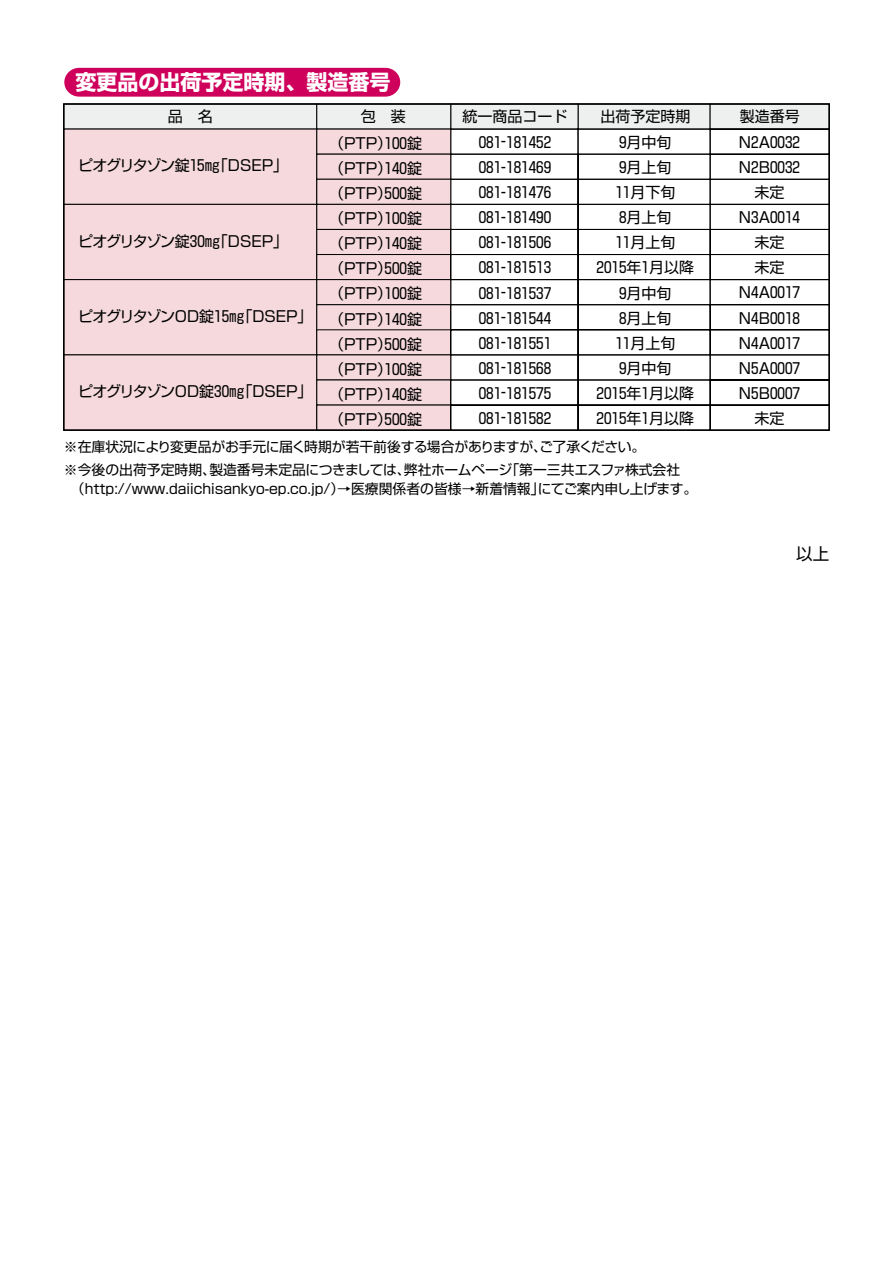
<style>
.page{position:relative;width:893px;height:1263px;background:#fff}
.page>*{position:absolute;margin:0;border:0;box-sizing:border-box;transform-origin:0 0}
.t1{font:21px "Shin Go Pro Bold 90 pv RKSJ H";color:#fff}
.t2{font:16.5px "Shin Go Pro Regular 90 pv RKSJ H";color:#000}
.t3{font:15px/25px "Shin Go Pro Regular 90 pv RKSJ H";color:#000}
.t4{font:15px "Shin Go Pro Regular 90 pv RKSJ H";letter-spacing:-.025em;color:#000}
.t5{font:15px "Shin Go Pro Regular 90 pv RKSJ H";letter-spacing:-.06em;color:#000}
.t6{font:13.8px/22.8px "Shin Go Pro Regular 90 pv RKSJ H";color:#000}
.t7{font:13.8px "Shin Go Pro Regular 90 pv RKSJ H";letter-spacing:-.05em;color:#000}
.t8{font:13.8px "Shin Go Pro Regular 90 pv RKSJ H";letter-spacing:-.02em;color:#000}
.t9{font:13.8px "Shin Go Pro Regular 90 pv RKSJ H";letter-spacing:-.03em;color:#000}
</style>
<div class="page">
<div style="left:64px;top:68px;width:336px;height:29px;background:#cf005c"></div>
<div style="left:63px;top:204px;width:254px;height:76px;background:#f5d9dd"></div>
<svg style="left:66px;top:106px;width:761px;height:124px"></svg>
<svg style="left:316px;top:178px;width:511px;height:101px"></svg>
<div style="left:63px;top:279px;width:254px;height:76px;background:#f5d9dd;border:1px solid #000"></div>
<div style="left:63px;top:354px;width:254px;height:76px;background:#f5d9dd;border:1px solid #000"></div>
<svg style="left:316px;top:279px;width:511px;height:149px"></svg>
<div style="left:63px;top:103px;width:767px;height:328px;border:2px solid #000"></div>
<h1 class="t1" style="left:75px;top:66px;width:317px">変更品の出荷予定時期、製造番号</h1>
<p class="t3" style="left:168px;top:102px;width:46px">品　名</p>
<p class="t3" style="left:361px;top:102px;width:46px">包　装</p>
<p class="t5" style="left:78px;top:153px;width:211px">ピオグリタゾン錠15 「m g DSEP「</p>
<p class="t5" style="left:78px;top:229px;width:211px">ピオグリタゾン錠30 「m g DSEP「</p>
<p class="t4" style="left:78px;top:304px;width:236px">ピオグリタゾンOD錠15 「m g DSEP「</p>
<p class="t4" style="left:78px;top:379px;width:236px">ピオグリタゾンOD錠30 「m g DSEP「</p>
<p class="t3" style="left:385px;top:129px;width:39px;text-indent:-56px">（PTP）<br>140錠</p>
<p class="t3" style="left:385px;top:129px;width:39px">100錠</p>
<p class="t3" style="left:385px;top:154px;width:39px;text-indent:-56px">（PTP）<br>500錠</p>
<p class="t3" style="left:385px;top:179px;width:39px;text-indent:-56px">（PTP）<br>100錠</p>
<p class="t3" style="left:385px;top:204px;width:39px;text-indent:-56px">（PTP）<br>140錠</p>
<p class="t3" style="left:385px;top:229px;width:39px;text-indent:-56px">（PTP）<br>500錠</p>
<p class="t3" style="left:385px;top:254px;width:39px;text-indent:-56px">（PTP）<br>100錠</p>
<p class="t3" style="left:385px;top:279px;width:39px;text-indent:-56px">（PTP）<br>140錠</p>
<p class="t3" style="left:385px;top:304px;width:39px;text-indent:-56px">（PTP）<br>500錠</p>
<p class="t3" style="left:385px;top:330px;width:39px;text-indent:-56px">（PTP）<br>100錠</p>
<p class="t3" style="left:385px;top:355px;width:39px;text-indent:-56px">（PTP）<br>140錠</p>
<p class="t3" style="left:385px;top:380px;width:39px;text-indent:-56px">（PTP）<br>500錠</p>
<p class="t3" style="left:329px;top:405px;width:65px">（PTP）</p>
<p class="t3" style="left:462px;top:102px;width:106px">統一商品コード</p>
<p class="t3" style="left:479px;top:128px;width:74px;text-align:justify">081-181452<br>081-181469<br>081-181476<br>081-181490<br>081-181506<br>081-181513<br>081-181537<br>081-181544<br>081-181551<br>081-181568<br>081-181575<br>081-181582</p>
<p class="t3" style="left:600px;top:102px;width:91px">出荷予定時期</p>
<p class="t3" style="left:740px;top:102px;width:61px">製造番号</p>
<p class="t3" style="left:597px;top:128px;width:99px;text-align:center">9月中旬<br>9月上旬<br>11月下旬<br>8月上旬<br>11月上旬<br>2015年1月以降<br>9月中旬<br>8月上旬<br>11月上旬<br>9月中旬<br>2015年1月以降<br>2015年1月以降</p>
<p class="t3" style="left:739px;top:128px;width:63px;text-align:center">N A2 0032<br>N B2 0032未定<br>N A3 0014未定<br>未定<br>N A4 0017<br>N B4 0018<br>N A4 0017<br>N A5 0007<br>N B5 0007未定</p>
<p class="t6" style="left:505px;top:434px;width:176px;text-indent:-441px">※在庫状況により変更品がお手元に届く時期が若干前後する場合がありますが、<br>「第一三共エスファ株式会社</p>
<p class="t7" style="left:539px;top:435px;width:107px">ご了承ください。</p>
<p class="t9" style="left:404px;top:458px;width:110px">弊社ホームページ</p>
<p class="t8" style="left:209px;top:458px;width:203px">製造番号未定品につきましては、</p>
<p class="t6" style="left:64px;top:456px;width:154px">※今後の出荷予定時期、</p>
<p class="t7" style="left:538px;top:478px;width:161px">にてご案内申し上げます。</p>
<p class="t6" style="left:71px;top:476px;width:475px">（http://www.daiichisankyo-ep.co j p. /）→医療関係者の皆様→新着情報」</p>
<p class="t2" style="left:796px;top:540px;width:34px">以上</p>
</div>
